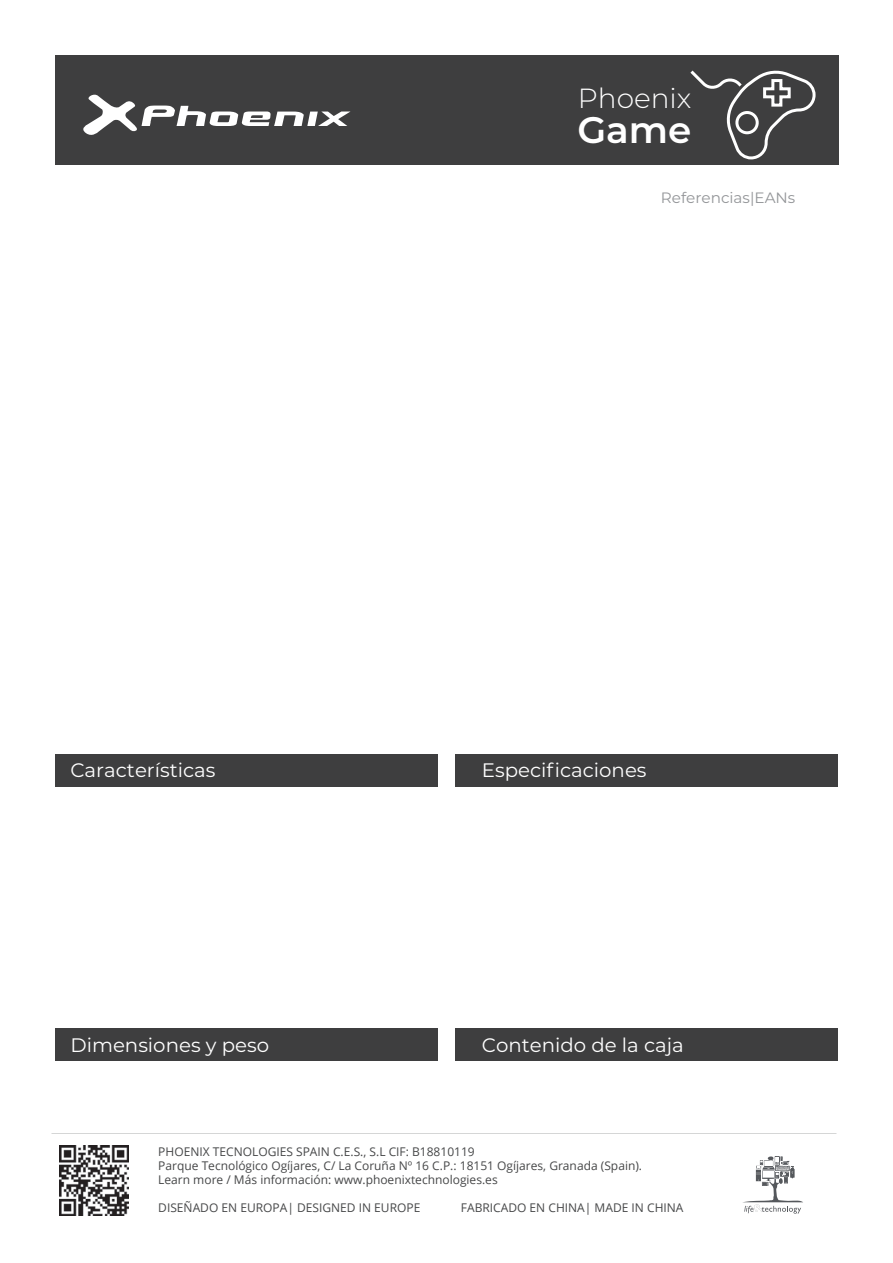
<style>
.page{position:relative;width:893px;height:1263px;background:#fff}
.page>*{position:absolute;margin:0;border:0;box-sizing:border-box;transform-origin:0 0}
.t1{font:600 36.9px "Montserrat";color:#fff}
.t2{font:300 27.6px "Montserrat";color:#fff}
.t3{font:19.5px "Montserrat";color:#fff}
.t4{font:15px "Montserrat";color:#939598}
.t5{font:12px/14.4px "Open Sans";color:#464748}
</style>
<div class="page">
<div style="left:55px;top:55px;width:783px;height:109px;background:#3e3e3f"></div>
<div style="left:55px;top:754px;width:382px;height:33px;background:#3e3e3f"></div>
<div style="left:456px;top:754px;width:382px;height:33px;background:#3e3e3f"></div>
<div style="left:456px;top:1028px;width:382px;height:33px;background:#3e3e3f"></div>
<div style="left:55px;top:1028px;width:382px;height:33px;background:#3e3e3f"></div>
<img style="left:59px;top:1145px;width:70px;height:70px">
<svg style="left:743px;top:1156px;width:60px;height:57px"></svg>
<svg style="left:83px;top:94px;width:267px;height:41px"></svg>
<svg style="left:690px;top:70px;width:126px;height:90px"></svg>
<h2 class="t2" style="left:578px;top:80px;width:115px">Phoenix</h2>
<h1 class="t1" style="left:577px;top:103px;width:116px">Game</h1>
<p class="t4" style="left:661px;top:187px;width:136px">Referencias|EANs</p>
<h3 class="t3" style="left:70px;top:757px;width:147px">Características</h3>
<h3 class="t3" style="left:482px;top:757px;width:166px">Especificaciones</h3>
<h3 class="t3" style="left:70px;top:1031px;width:200px">Dimensiones y peso</h3>
<h3 class="t3" style="left:482px;top:1031px;width:204px">Contenido de la caja</h3>
<p class="t5" style="left:158px;top:1144px;width:485px">PHOENIX TECNOLOGIES SPAIN C.E.S., S.L CIF: B18810119<br>Parque Tecnológico Ogíjares, C/ La Coruña Nº 16 C.P.: 18151 Ogíjares, Granada (Spain).<br>Learn more / Más información: www.phoenixtechnologies.es</p>
<p class="t5" style="left:158px;top:1200px;width:264px">DISEÑADO EN EUROPA| DESIGNED IN EUROPE</p>
<p class="t5" style="left:461px;top:1200px;width:224px">FABRICADO EN CHINA| MADE IN CHINA</p>
</div>
